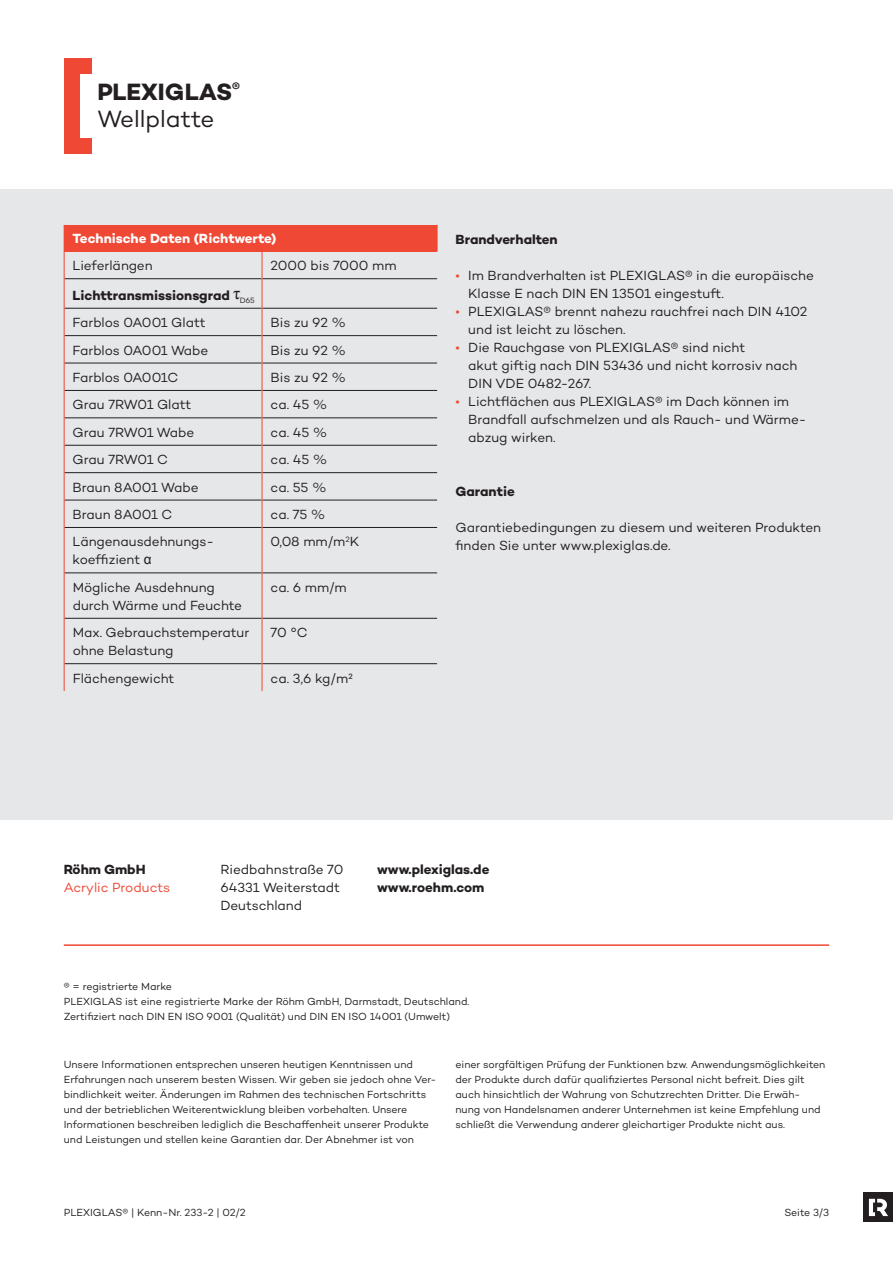
<style>
.page{position:relative;width:893px;height:1263px;background:#fff}
.page>*{position:absolute;margin:0;border:0;box-sizing:border-box;transform-origin:0 0}
.t1{font:24px/27px "Campton";letter-spacing:-.005em;color:#231f20}
.t2{font:13.5px/18px "Campton";letter-spacing:-.005em;color:#231f20}
.t3{font:700 13.5px/18px "Campton";color:#231f20}
.t4{font:700 13.5px "Campton";letter-spacing:-.005em;color:#fff}
.t5{font:13.5px "Campton";letter-spacing:-.005em;color:#ef4835}
.t6{font:10.5px/15px "Campton";letter-spacing:-.005em;color:#231f20}
.t7{font:7.8px "Campton";color:#231f20}
.s1{font-weight:700}
.s2{font-family:"Times New Roman";font-weight:400;font-size:18px}
.s3{font-family:"Arial"}
.s4{color:#ef4835}
</style>
<div class="page">
<div style="left:64px;top:58px;width:16px;height:96px;background:#ef4835"></div>
<div style="left:80px;top:58px;width:12px;height:16px;background:#ef4835"></div>
<div style="left:79px;top:138px;width:13px;height:16px;background:#ef4835"></div>
<div style="left:0;top:190px;width:893px;height:630px;background:#e6e7e9"></div>
<hr style="left:64px;top:944px;width:765px;height:2px;background:#ef4835">
<div style="left:64px;top:225px;width:373px;height:26px;background:#ef4835"></div>
<hr style="left:65px;top:278px;width:197px;height:1px;background:#231f20">
<hr style="left:262px;top:278px;width:175px;height:1px;background:#231f20">
<hr style="left:65px;top:308px;width:197px;height:1px;background:#231f20">
<hr style="left:262px;top:308px;width:175px;height:1px;background:#231f20">
<hr style="left:65px;top:335px;width:197px;height:1px;background:#231f20">
<hr style="left:262px;top:335px;width:175px;height:1px;background:#231f20">
<hr style="left:65px;top:363px;width:197px;height:1px;background:#231f20">
<hr style="left:262px;top:363px;width:175px;height:1px;background:#231f20">
<hr style="left:65px;top:390px;width:197px;height:1px;background:#231f20">
<hr style="left:262px;top:390px;width:175px;height:1px;background:#231f20">
<hr style="left:65px;top:418px;width:197px;height:1px;background:#231f20">
<hr style="left:262px;top:418px;width:175px;height:1px;background:#231f20">
<hr style="left:65px;top:445px;width:197px;height:1px;background:#231f20">
<hr style="left:262px;top:445px;width:175px;height:1px;background:#231f20">
<hr style="left:65px;top:472px;width:197px;height:1px;background:#231f20">
<hr style="left:262px;top:472px;width:175px;height:1px;background:#231f20">
<hr style="left:65px;top:500px;width:197px;height:1px;background:#231f20">
<hr style="left:262px;top:500px;width:175px;height:1px;background:#231f20">
<hr style="left:65px;top:527px;width:197px;height:1px;background:#231f20">
<hr style="left:262px;top:527px;width:175px;height:1px;background:#231f20">
<hr style="left:65px;top:573px;width:197px;height:1px;background:#231f20">
<hr style="left:262px;top:573px;width:175px;height:1px;background:#231f20">
<hr style="left:65px;top:618px;width:197px;height:1px;background:#231f20">
<hr style="left:262px;top:618px;width:175px;height:1px;background:#231f20">
<hr style="left:65px;top:663px;width:197px;height:1px;background:#231f20">
<hr style="left:262px;top:663px;width:175px;height:1px;background:#231f20">
<svg style="left:437px;top:225px;width:1px;height:26px"></svg>
<svg style="left:64px;top:251px;width:1px;height:276px"></svg>
<svg style="left:262px;top:251px;width:1px;height:276px"></svg>
<hr style="left:64px;top:527px;width:1px;height:46px;background:#ef4835">
<hr style="left:262px;top:527px;width:1px;height:46px;background:#ef4835">
<hr style="left:64px;top:573px;width:1px;height:45px;background:#ef4835">
<hr style="left:262px;top:573px;width:1px;height:45px;background:#ef4835">
<hr style="left:64px;top:618px;width:1px;height:46px;background:#ef4835">
<hr style="left:262px;top:618px;width:1px;height:46px;background:#ef4835">
<svg style="left:64px;top:664px;width:1px;height:27px"></svg>
<svg style="left:262px;top:664px;width:1px;height:27px"></svg>
<div style="left:863px;top:1192px;width:30px;height:30px;background:#231f20"></div>
<svg style="left:869px;top:1199px;width:19px;height:17px"></svg>
<h1 class="t1" style="left:97px;top:78px;width:144px"><span class="s1">PLEXIGLAS</span><sup>®<br></sup>Wellplatte</h1>
<p class="t4" style="left:73px;top:230px;width:205px">Technische Daten (Richtwerte)</p>
<p class="t2" style="left:73px;top:256px;width:81px">Lieferlängen</p>
<p class="t2" style="left:271px;top:256px;width:128px">2000 bis 7000 mm</p>
<p class="t3" style="left:73px;top:286px;width:169px">Lichttransmissionsgrad <span class="s2">τ</span></p>
<p class="t7" style="left:240px;top:296px;width:16px">D65</p>
<p class="t2" style="left:73px;top:313px;width:134px">Farblos 0A001 Glatt</p>
<p class="t2" style="left:271px;top:313px;width:77px">Bis zu 92 %</p>
<p class="t2" style="left:73px;top:341px;width:137px">Farblos 0A001 Wabe</p>
<p class="t2" style="left:271px;top:341px;width:77px">Bis zu 92 %</p>
<p class="t2" style="left:73px;top:368px;width:107px">Farblos 0A001C</p>
<p class="t2" style="left:271px;top:368px;width:77px">Bis zu 92 %</p>
<p class="t2" style="left:73px;top:395px;width:120px">Grau 7RW01 Glatt</p>
<p class="t2" style="left:271px;top:395px;width:58px">ca. 45 %</p>
<p class="t2" style="left:73px;top:423px;width:123px">Grau 7RW01 Wabe</p>
<p class="t2" style="left:271px;top:423px;width:58px">ca. 45 %</p>
<p class="t2" style="left:73px;top:450px;width:97px">Grau 7RW01 C</p>
<p class="t2" style="left:271px;top:450px;width:58px">ca. 45 %</p>
<p class="t2" style="left:73px;top:478px;width:128px">Braun 8A001 Wabe</p>
<p class="t2" style="left:271px;top:478px;width:58px">ca. 55 %</p>
<p class="t2" style="left:73px;top:505px;width:101px">Braun 8A001 C</p>
<p class="t2" style="left:271px;top:505px;width:57px">ca. 75 %</p>
<p class="t2" style="left:73px;top:532px;width:143px">Längenausdehnungs&shy;koeffizient <span class="s3">α</span></p>
<p class="t2" style="left:271px;top:532px;width:90px">0,08 mm/m<sup>2</sup>K</p>
<p class="t2" style="left:73px;top:578px;width:171px">Mögliche Ausdehnung durch Wärme und Feuchte</p>
<p class="t2" style="left:271px;top:578px;width:78px">ca. 6 mm/m</p>
<p class="t2" style="left:73px;top:623px;width:178px">Max. Gebrauchstemperatur ohne Belastung</p>
<p class="t2" style="left:271px;top:623px;width:39px">70 °C</p>
<p class="t2" style="left:73px;top:669px;width:103px">Flächengewicht</p>
<p class="t2" style="left:271px;top:669px;width:84px">ca. 3,6 kg/m²</p>
<p class="t3" style="left:455px;top:230px;width:104px">Brandverhalten</p>
<p class="t2" style="left:468px;top:266px;width:347px;text-indent:-13px"><span class="s4">•</span> Im Brandverhalten ist PLEXIGLAS® in die europäische<br>Klasse E nach DIN EN 13501 eingestuft.</p>
<p class="t2" style="left:468px;top:302px;width:341px;text-indent:-13px"><span class="s4">•</span> PLEXIGLAS® brennt nahezu rauchfrei nach DIN 4102 und ist leicht zu löschen.</p>
<p class="t2" style="left:468px;top:338px;width:331px;text-indent:-13px"><span class="s4">•</span> Die Rauchgase von PLEXIGLAS® sind nicht<br>akut giftig nach DIN 53436 und nicht korrosiv nach<br>DIN VDE 0482-267.</p>
<p class="t2" style="left:468px;top:392px;width:340px;text-indent:-13px"><span class="s4">•</span> Lichtflächen aus PLEXIGLAS® im Dach können im<br>Brandfall aufschmelzen und als Rauch- und Wärme&shy;abzug wirken.</p>
<p class="t3" style="left:455px;top:482px;width:61px">Garantie</p>
<p class="t2" style="left:455px;top:518px;width:367px">Garantiebedingungen zu diesem und weiteren Produkten finden Sie unter www.plexiglas.de.</p>
<p class="t3" style="left:64px;top:860px;width:83px">Röhm GmbH</p>
<p class="t5" style="left:64px;top:879px;width:108px">Acrylic Products</p>
<p class="t2" style="left:220px;top:860px;width:124px">Riedbahnstraße 70<br>64331 Weiterstadt<br>Deutschland</p>
<p class="t3" style="left:377px;top:860px;width:114px">www.plexiglas.de www.roehm.com</p>
<p class="t6" style="left:64px;top:979px;width:407px">® = registrierte Marke<br>PLEXIGLAS ist eine registrierte Marke der Röhm GmbH, Darmstadt, Deutschland.<br>Zertifiziert nach DIN EN ISO 9001 (Qualität) und DIN EN ISO 14001 (Umwelt)</p>
<p class="t6" style="left:64px;top:1056px;width:374px">Unsere Informationen entsprechen unseren heutigen Kenntnissen und Erfahrungen nach unserem besten Wissen. Wir geben sie jedoch ohne Ver&shy;bindlichkeit weiter. Änderungen im Rahmen des technischen Fortschritts und der betrieblichen Weiterentwicklung bleiben vorbehalten. Unsere Informationen beschreiben lediglich die Beschaffenheit unserer Produkte und Leistungen und stellen keine Garantien dar. Der Abnehmer ist von</p>
<p class="t6" style="left:455px;top:1056px;width:371px">einer sorgfältigen Prüfung der Funktionen bzw. Anwendungsmöglichkeiten der Produkte durch dafür qualifiziertes Personal nicht befreit. Dies gilt auch hinsichtlich der Wahrung von Schutzrechten Dritter. Die Erwäh&shy;nung von Handelsnamen anderer Unternehmen ist keine Empfehlung und schließt die Verwendung anderer gleichartiger Produkte nicht aus.</p>
<p class="t6" style="left:64px;top:1204px;width:183px">PLEXIGLAS® | Kenn-Nr. 233-2 | 02/2</p>
<p class="t6" style="left:784px;top:1204px;width:46px">Seite 3/3</p>
</div>
